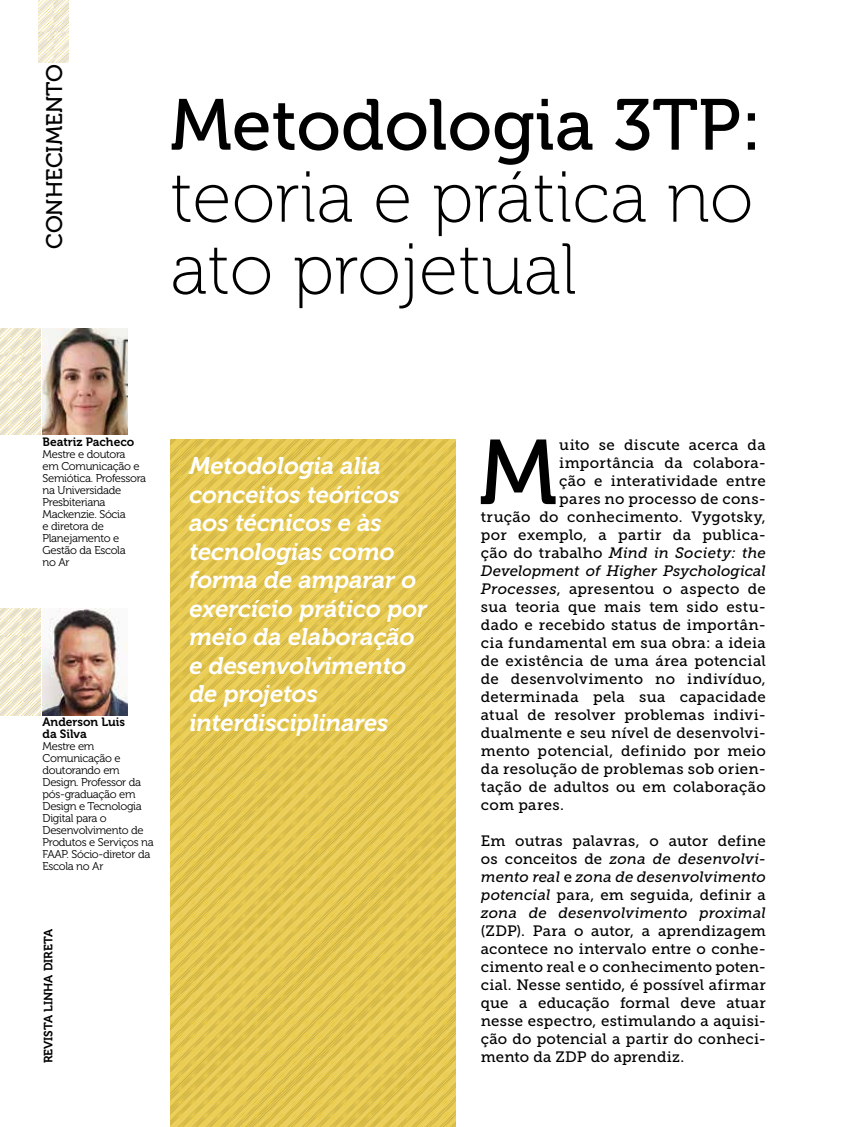
<style>
.page{position:relative;width:851px;height:1127px;background:#fff}
.page>*{position:absolute;margin:0;border:0;box-sizing:border-box;transform-origin:0 0}
.t1{font:91.5px "Museo 500";color:#000}
.t2{font:72px/72px "Museo 100";color:#000}
.t3{font:72px "Museo 500";color:#000}
.t4{font:italic 24px/28.5px "Museo 700";color:#fff}
.t5{font:22.5px "Museo 500";color:#000}
.t6{font:15px/18px "Museo Slab 500";letter-spacing:.02em;color:#000;text-align:justify}
.t7{font:italic 15px/18px "Museo Slab 500";color:#000;text-align:justify}
.t8{font:12px/12px "Museo 700";color:#000}
.t9{font:11.25px/12px "Museo 300";letter-spacing:-.025em;color:#000}
.s1{font-style:normal}
.s2{font-style:italic}
</style>
<div class="page">
<img style="left:39px;top:0;width:29px;height:63px">
<img style="left:170px;top:439px;width:285px;height:688px">
<img style="left:0;top:328px;width:40px;height:106px">
<img style="left:43px;top:328px;width:85px;height:106px">
<img style="left:0;top:609px;width:40px;height:106px">
<img style="left:43px;top:609px;width:85px;height:106px">
<h3 class="t5" style="left:42px;top:249px;width:186px;rotate:-90deg">CONHECIMENTO</h3>
<h2 class="t3" style="left:170px;top:85px;width:593px">Metodologia 3TP:</h2>
<h2 class="t2" style="left:170px;top:163px;width:584px">teoria e prática no ato projetual</h2>
<p class="t8" style="left:43px;top:436px;width:93px">Beatriz Pacheco</p>
<p class="t9" style="left:43px;top:448px;width:105px">Mestre e doutora<br>em Comunicação e<br>Semiótica. Professora na Universidade<br>Presbiteriana<br>Mackenzie. Sócia<br>e diretora de<br>Planejamento e<br>Gestão da Escola<br>no Ar</p>
<p class="t8" style="left:43px;top:716px;width:84px">Anderson Luis da Silva</p>
<p class="t9" style="left:43px;top:741px;width:113px">Mestre em<br>Comunicação e doutorando em<br>Design. Professor da pós-graduação em<br>Design e Tecnologia<br>Digital para o<br>Desenvolvimento de<br>Produtos e Serviços na<br>FAAP. Sócio-diretor da<br>Escola no Ar</p>
<p class="t8" style="left:42px;top:1063px;width:135px;rotate:-90deg">REVISTA LINHA DIRETA</p>
<h3 class="t4" style="left:189px;top:452px;width:239px">Metodologia alia conceitos teóricos aos técnicos e às tecnologias como forma de amparar o exercício prático por meio da elaboração e desenvolvimento de projetos interdisciplinares</h3>
<h1 class="t1" style="left:479px;top:422px;width:80px">M</h1>
<p class="t6" style="left:559px;top:436px;width:208px">uito se discute acerca da</p>
<p class="t6" style="left:559px;top:454px;width:208px">importância da colabora-</p>
<p class="t6" style="left:559px;top:472px;width:208px">ção e interatividade entre</p>
<p class="t6" style="left:559px;top:490px;width:208px">pares no processo de cons-</p>
<p class="t6" style="left:480px;top:508px;width:286px">trução do conhecimento. Vygotsky,</p>
<p class="t6" style="left:480px;top:526px;width:286px">por exemplo, a partir da publica-</p>
<p class="t7" style="left:480px;top:544px;width:286px"><span class="s1">ção do trabalho</span> Mind in Society: the</p>
<p class="t7" style="left:480px;top:562px;width:286px">Development of Higher Psychological</p>
<p class="t6" style="left:480px;top:580px;width:286px"><span class="s2">Processes</span>, apresentou o aspecto de</p>
<p class="t6" style="left:480px;top:598px;width:286px">sua teoria que mais tem sido estu-</p>
<p class="t6" style="left:480px;top:616px;width:286px">dado e recebido status de importân-</p>
<p class="t6" style="left:480px;top:634px;width:286px">cia fundamental em sua obra: a ideia</p>
<p class="t6" style="left:480px;top:652px;width:286px">de existência de uma área potencial</p>
<p class="t6" style="left:480px;top:670px;width:286px">de desenvolvimento no indivíduo,</p>
<p class="t6" style="left:480px;top:688px;width:286px">determinada pela sua capacidade</p>
<p class="t6" style="left:480px;top:706px;width:286px">atual de resolver problemas indivi-</p>
<p class="t6" style="left:480px;top:724px;width:286px">dualmente e seu nível de desenvolvi-</p>
<p class="t6" style="left:480px;top:742px;width:286px">mento potencial, definido por meio</p>
<p class="t6" style="left:480px;top:760px;width:286px">da resolução de problemas sob orien-</p>
<p class="t6" style="left:480px;top:778px;width:286px">tação de adultos ou em colaboração</p>
<p class="t6" style="left:480px;top:796px;width:85px">com pares.</p>
<p class="t7" style="left:480px;top:832px;width:286px"><span class="s1">Em outras palavras, o autor define os conceitos de</span> zona de desenvolvi&shy;mento real <span class="s1">e</span> zona de desenvolvimento potencial <span class="s1">para, em seguida, definir a </span>zona de desenvolvimento proximal</p>
<p class="t6" style="left:480px;top:922px;width:286px">(ZDP). Para o autor, a aprendizagem acontece no intervalo entre o conhe&shy;cimento real e o conhecimento poten&shy;cial. Nesse sentido, é possível afirmar que a educação formal deve atuar nesse espectro, estimulando a aquisi&shy;ção do potencial a partir do conheci&shy;mento da ZDP do aprendiz.</p>
</div>
